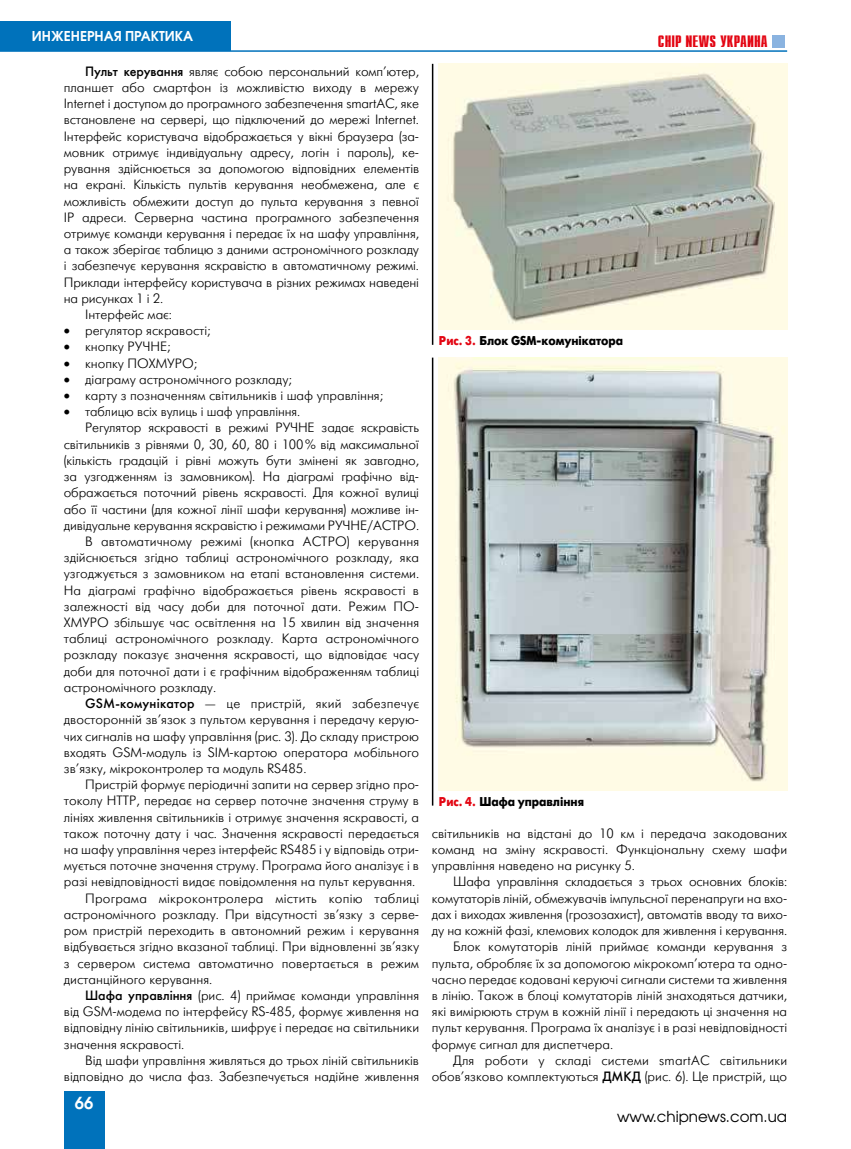
<style>
.page{position:relative;width:851px;height:1149px;background:#fff}
.page>*{position:absolute;margin:0;border:0;box-sizing:border-box;transform-origin:0 0}
.t1{font:700 16.5px "Compact C";color:#e30613}
.t2{font:600 16.5px "Avant Garde Gothic C";color:#fff}
.t3{font:15px "Avant Garde Gothic C";color:#000}
.t4{font:13.5px/16.2px "Futuris Light C";color:#000;text-align:justify}
.t5{font:600 13.5px "Avant Garde Gothic C";color:#fff}
.t6{font:700 12.75px "Futuris C";color:#000;scale:.9 1}
.s1{font-family:"Futuris C"}
.s2{color:#e30613}
</style>
<div class="page">
<div style="left:772px;top:35px;width:12px;height:12px;background:#8ab3e0"></div>
<hr style="left:0;top:50px;width:787px;height:2px;background:#0072bb">
<div style="left:64px;top:1091px;width:40px;height:57px;background:#0072bb"></div>
<div style="left:0;top:21px;width:231px;height:30px;background:#0072bb"></div>
<hr style="left:432px;top:64px;width:1px;height:281px;background:#000">
<img style="left:439px;top:64px;width:348px;height:265px">
<hr style="left:432px;top:357px;width:1px;height:448px;background:#000">
<img style="left:439px;top:357px;width:348px;height:432px">
<p class="t5" style="left:32px;top:28px;width:163px">Инженерная практика</p>
<p class="t4" style="left:85px;top:63px;width:335px"><span class="s1">Пульт керування</span> являє собою персональний комп’ютер,</p>
<p class="t4" style="left:64px;top:80px;width:356px">планшет або смартфон із можливістю виходу в мережу</p>
<p class="t4" style="left:64px;top:96px;width:357px">Internet і доступом до програмного забезпечення smartAC, яке</p>
<p class="t4" style="left:64px;top:112px;width:357px">встановлене на сервері, що підключений до мережі Internet.</p>
<p class="t4" style="left:64px;top:128px;width:357px">Інтерфейс користувача відображається у вікні браузера (за-</p>
<p class="t4" style="left:64px;top:144px;width:356px">мовник отримує індивідуальну адресу, логін і пароль), ке-</p>
<p class="t4" style="left:64px;top:161px;width:357px">рування здійснюється за допомогою відповідних елементів</p>
<p class="t4" style="left:64px;top:177px;width:357px">на екрані. Кількість пультів керування необмежена, але є</p>
<p class="t4" style="left:64px;top:193px;width:357px">можливість обмежити доступ до пульта керування з певної</p>
<p class="t4" style="left:64px;top:209px;width:357px">IP адреси. Серверна частина програмного забезпечення</p>
<p class="t4" style="left:64px;top:225px;width:357px">отримує команди керування і передає їх на шафу управління,</p>
<p class="t4" style="left:64px;top:242px;width:357px">а також зберігає таблицю з даними астрономічного розкладу</p>
<p class="t4" style="left:64px;top:258px;width:357px">і забезпечує керування яскравістю в автоматичному режимі.</p>
<p class="t4" style="left:64px;top:274px;width:357px">Приклади інтерфейсу користувача в різних режимах наведені</p>
<p class="t4" style="left:64px;top:290px;width:101px">на рисунках 1 і 2.</p>
<p class="t4" style="left:85px;top:306px;width:88px">Інтерфейс має:</p>
<p class="t4" style="left:64px;top:323px;width:148px">• регулятор яскравості;</p>
<p class="t4" style="left:64px;top:339px;width:108px">• кнопку РУЧНЕ;</p>
<p class="t4" style="left:64px;top:355px;width:135px">• кнопку ПОХМУРО;</p>
<p class="t4" style="left:64px;top:371px;width:229px">• діаграму астрономічного розкладу;</p>
<p class="t4" style="left:64px;top:387px;width:321px">• карту з позначенням світильників і шаф управління;</p>
<p class="t4" style="left:64px;top:404px;width:238px">• таблицю всіх вулиць і шаф управління.</p>
<p class="t4" style="left:85px;top:420px;width:335px">Регулятор яскравості в режимі РУЧНЕ задає яскравість</p>
<p class="t4" style="left:64px;top:436px;width:357px">світильників з рівнями 0, 30, 60, 80 і 100% від максимальної</p>
<p class="t4" style="left:64px;top:452px;width:357px">(кількість градацій і рівні можуть бути змінені як завгодно,</p>
<p class="t4" style="left:64px;top:468px;width:357px">за узгодженням із замовником). На діаграмі графічно від-</p>
<p class="t4" style="left:64px;top:485px;width:357px">ображається поточний рівень яскравості. Для кожної вулиці</p>
<p class="t4" style="left:64px;top:501px;width:357px">або її частини (для кожної лінії шафи керування) можливе ін-</p>
<p class="t4" style="left:64px;top:517px;width:357px">дивідуальне керування яскравістю і режимами РУЧНЕ/АСТРО.</p>
<p class="t4" style="left:85px;top:533px;width:335px">В автоматичному режимі (кнопка АСТРО) керування</p>
<p class="t4" style="left:64px;top:549px;width:357px">здійснюється згідно таблиці астрономічного розкладу, яка</p>
<p class="t4" style="left:64px;top:566px;width:357px">узгоджується з замовником на етапі встановлення системи.</p>
<p class="t4" style="left:64px;top:582px;width:357px">На діаграмі графічно відображається рівень яскравості в</p>
<p class="t4" style="left:64px;top:598px;width:357px">залежності від часу доби для поточної дати. Режим ПО-</p>
<p class="t4" style="left:64px;top:614px;width:357px">ХМУРО збільшує час освітлення на 15 хвилин від значення</p>
<p class="t4" style="left:64px;top:630px;width:356px">таблиці астрономічного розкладу. Карта астрономічного</p>
<p class="t4" style="left:64px;top:647px;width:357px">розкладу показує значення яскравості, що відповідає часу</p>
<p class="t4" style="left:64px;top:663px;width:357px">доби для поточної дати і є графічним відображенням таблиці</p>
<p class="t4" style="left:64px;top:679px;width:154px">астрономічного розкладу.</p>
<p class="t4" style="left:85px;top:695px;width:335px"><span class="s1">GSM-комунікатор</span> — це пристрій, який забезпечує</p>
<p class="t4" style="left:64px;top:711px;width:357px">двосторонній зв’язок з пультом керування і передачу керую-</p>
<p class="t4" style="left:64px;top:728px;width:357px">чих сигналів на шафу управління (рис. 3). До складу пристрою</p>
<p class="t4" style="left:64px;top:744px;width:357px">входять GSM-модуль із SIM-картою оператора мобільного</p>
<p class="t4" style="left:64px;top:760px;width:244px">зв’язку, мікроконтролер та модуль RS485.</p>
<p class="t4" style="left:85px;top:776px;width:335px">Пристрій формує періодичні запити на сервер згідно про-</p>
<p class="t4" style="left:64px;top:792px;width:357px">токолу HTTP, передає на сервер поточне значення струму в</p>
<p class="t4" style="left:64px;top:809px;width:357px">лініях живлення світильників і отримує значення яскравості, а</p>
<p class="t4" style="left:64px;top:825px;width:357px">також поточну дату і час. Значення яскравості передається</p>
<p class="t4" style="left:64px;top:841px;width:357px">на шафу управління через інтерфейс RS485 і у відповідь отри-</p>
<p class="t4" style="left:64px;top:857px;width:357px">мується поточне значення струму. Програма його аналізує і в</p>
<p class="t4" style="left:64px;top:873px;width:353px">разі невідповідності видає повідомлення на пульт керування.</p>
<p class="t4" style="left:85px;top:890px;width:335px">Програма мікроконтролера містить копію таблиці</p>
<p class="t4" style="left:64px;top:906px;width:357px">астрономічного розкладу. При відсутності зв’язку з серве-</p>
<p class="t4" style="left:64px;top:922px;width:357px">ром пристрій переходить в автономний режим і керування</p>
<p class="t4" style="left:64px;top:938px;width:357px">відбувається згідно вказаної таблиці. При відновленні зв’язку</p>
<p class="t4" style="left:64px;top:954px;width:356px">з сервером система автоматично повертається в режим</p>
<p class="t4" style="left:64px;top:971px;width:150px">дистанційного керування.</p>
<p class="t4" style="left:85px;top:987px;width:335px"><span class="s1">Шафа управління</span> (рис. 4) приймає команди управління</p>
<p class="t4" style="left:64px;top:1003px;width:357px">від GSM-модема по інтерфейсу RS-485, формує живлення на</p>
<p class="t4" style="left:64px;top:1019px;width:357px">відповідну лінію світильників, шифрує і передає на світильники</p>
<p class="t4" style="left:64px;top:1035px;width:122px">значення яскравості.</p>
<p class="t4" style="left:85px;top:1052px;width:335px">Від шафи управління живляться до трьох ліній світильників</p>
<p class="t4" style="left:64px;top:1068px;width:357px">відповідно до числа фаз. Забезпечується надійне живлення</p>
<p class="t2" style="left:75px;top:1092px;width:20px">66</p>
<p class="t1" style="left:658px;top:33px;width:111px">CHIP NEWS УКРАИНА</p>
<p class="t6" style="left:439px;top:333px;width:206px"><span class="s2">Рис. 3.</span> Блок GSM-комунікатора</p>
<p class="t6" style="left:439px;top:793px;width:163px"><span class="s2">Рис. 4.</span> Шафа управління</p>
<p class="t4" style="left:432px;top:825px;width:357px">світильників на відстані до 10 км і передача закодованих команд на зміну яскравості. Функціональну схему шафи управління наведено на рисунку 5.</p>
<p class="t4" style="left:453px;top:873px;width:335px">Шафа управління складається з трьох основних блоків:</p>
<p class="t4" style="left:432px;top:890px;width:357px">комутаторів ліній, обмежувачів імпульсної перенапруги на вхо-</p>
<p class="t4" style="left:432px;top:906px;width:357px">дах і виходах живлення (грозозахист), автоматів вводу та вихо-</p>
<p class="t4" style="left:432px;top:922px;width:357px">ду на кожній фазі, клемових колодок для живлення і керування.</p>
<p class="t4" style="left:453px;top:938px;width:335px">Блок комутаторів ліній приймає команди керування з</p>
<p class="t4" style="left:432px;top:954px;width:357px">пульта, обробляє їх за допомогою мікрокомп’ютера та одно-</p>
<p class="t4" style="left:432px;top:971px;width:357px">часно передає кодовані керуючі сигнали системи та живлення</p>
<p class="t4" style="left:432px;top:987px;width:357px">в лінію. Також в блоці комутаторів ліній знаходяться датчики,</p>
<p class="t4" style="left:432px;top:1003px;width:357px">які вимірюють струм в кожній лінії і передають ці значення на</p>
<p class="t4" style="left:432px;top:1019px;width:357px">пульт керування. Програма їх аналізує і в разі невідповідності</p>
<p class="t4" style="left:432px;top:1035px;width:183px">формує сигнал для диспетчера.</p>
<p class="t4" style="left:453px;top:1052px;width:335px">Для роботи у складі системи smartAC світильники</p>
<p class="t4" style="left:432px;top:1068px;width:357px">обов’язково комплектуються <span class="s1">ДМКД</span> (рис. 6). Це пристрій, що</p>
<p class="t3" style="left:617px;top:1106px;width:171px">www.chipnews.com.ua</p>
</div>
